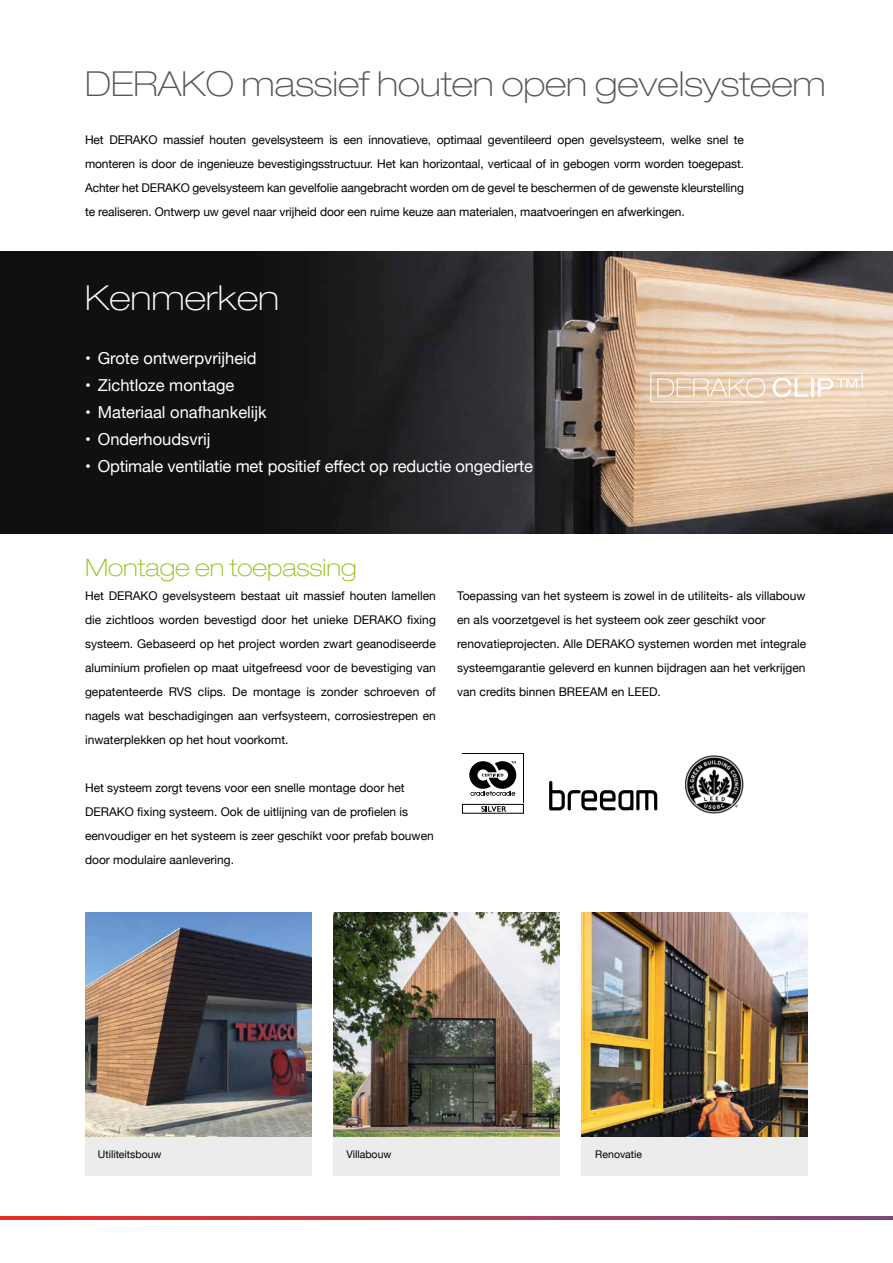
<style>
.page{position:relative;width:893px;height:1263px;background:#fff}
.page>*{position:absolute;margin:0;border:0;box-sizing:border-box;transform-origin:0 0}
.t1{font:100 expanded 34.5px "Helvetica Neue";color:#565656}
.t2{font:100 expanded 34.5px "Helvetica Neue";color:#fff}
.t3{font:100 expanded 24px "Helvetica Neue";color:#94c11c}
.t4{font:16.5px "Helvetica Neue";color:#fff}
.t5{font:12px/24px "Helvetica Neue";color:#000;text-align:justify}
.t6{font:10.5px "Helvetica Neue";color:#000}
</style>
<div class="page">
<img style="left:0;top:251px;width:893px;height:282px">
<svg style="left:650px;top:373px;width:213px;height:29px;background:#edd7c0"></svg>
<svg style="left:0;top:1216px;width:893px;height:4px;background:#b43d53"></svg>
<img style="left:581px;top:912px;width:227px;height:225px">
<img style="left:333px;top:913px;width:227px;height:224px">
<img style="left:85px;top:912px;width:227px;height:225px">
<div style="left:581px;top:1137px;width:227px;height:38px;background:#ececed"></div>
<div style="left:85px;top:1137px;width:227px;height:38px;background:#ececed"></div>
<div style="left:333px;top:1137px;width:227px;height:38px;background:#ececed"></div>
<img style="left:685px;top:755px;width:59px;height:58px">
<svg style="left:549px;top:781px;width:109px;height:29px"></svg>
<svg style="left:462px;top:753px;width:62px;height:60px"></svg>
<h1 class="t1" style="left:85px;top:63px;width:742px">DERAKO massief houten open gevelsysteem</h1>
<p class="t5" style="left:85px;top:128px;width:660px">Het DERAKO massief houten gevelsysteem is een innovatieve, optimaal geventileerd open gevelsysteem, welke snel te monteren is door de ingenieuze bevestigingsstructuur. Het kan horizontaal, verticaal of in gebogen vorm worden toegepast.<br>Achter het DERAKO gevelsysteem kan gevelfolie aangebracht worden om de gevel te beschermen of de gewenste kleurstelling te realiseren. Ontwerp uw gevel naar vrijheid door een ruime keuze aan materialen, maatvoeringen en afwerkingen.</p>
<h1 class="t2" style="left:85px;top:277px;width:196px">Kenmerken</h1>
<h3 class="t4" style="left:85px;top:346px;width:173px">• Grote ontwerpvrijheid</h3>
<h3 class="t4" style="left:85px;top:373px;width:151px">• Zichtloze montage</h3>
<h3 class="t4" style="left:85px;top:400px;width:183px">• Materiaal onafhankelijk</h3>
<h3 class="t4" style="left:85px;top:427px;width:127px">• Onderhoudsvrij</h3>
<h3 class="t4" style="left:85px;top:454px;width:449px">• Optimale ventilatie met positief effect op reductie ongedierte</h3>
<h2 class="t3" style="left:85px;top:553px;width:273px">Montage en toepassing</h2>
<p class="t5" style="left:85px;top:584px;width:352px">Het DERAKO gevelsysteem bestaat uit massief houten lamellen die zichtloos worden bevestigd door het unieke DERAKO fixing systeem. Gebaseerd op het project worden zwart geanodiseerde aluminium profielen op maat uitgefreesd voor de bevestiging van gepatenteerde RVS clips. De montage is zonder schroeven of nagels wat beschadigingen aan verfsysteem, corrosiestrepen en inwaterplekken op het hout voorkomt.</p>
<p class="t5" style="left:85px;top:776px;width:350px;text-align:left">Het systeem zorgt tevens voor een snelle montage door het DERAKO fixing systeem. Ook de uitlijning van de profielen is eenvoudiger en het systeem is zeer geschikt voor prefab bouwen door modulaire aanlevering.</p>
<p class="t5" style="left:457px;top:584px;width:351px;text-align:left">Toepassing van het systeem is zowel in de utiliteits- als villabouw en als voorzetgevel is het systeem ook zeer geschikt voor renovatieprojecten. Alle DERAKO systemen worden met integrale systeemgarantie geleverd en kunnen bijdragen aan het verkrijgen van credits binnen BREEAM en LEED.</p>
<p class="t6" style="left:98px;top:1147px;width:65px">Utiliteitsbouw</p>
<p class="t6" style="left:347px;top:1147px;width:46px">Villabouw</p>
<p class="t6" style="left:595px;top:1147px;width:48px">Renovatie</p>
</div>
